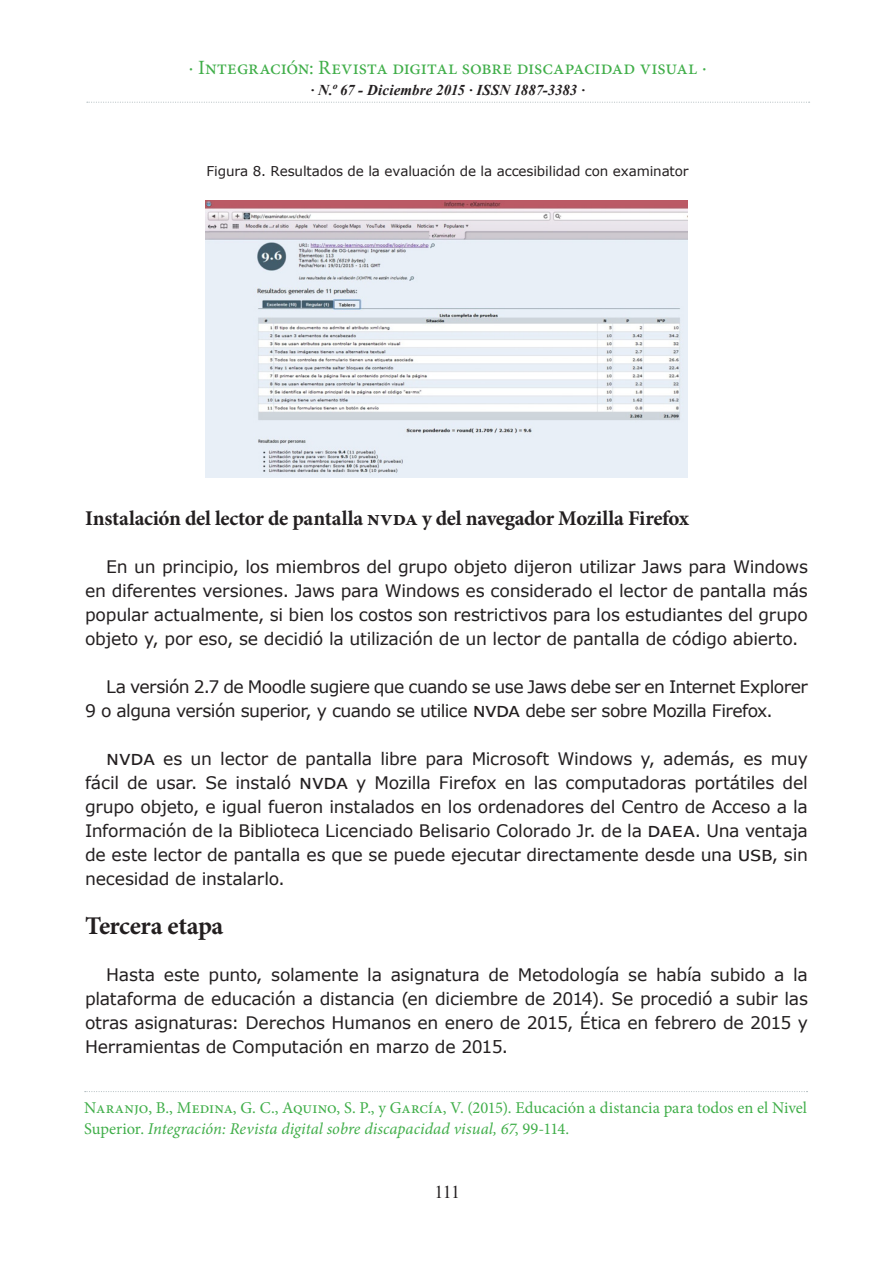
<style>
.page{position:relative;width:893px;height:1263px;background:#fff}
.page>*{position:absolute;margin:0;border:0;box-sizing:border-box;transform-origin:0 0}
.t1{font:700 25.5px "Minion Pro";letter-spacing:-.02em;color:#231f20}
.t2{font:700 21px "Minion Pro";letter-spacing:-.02em;color:#231f20}
.t3{font:20.25px "Minion Pro";letter-spacing:-.01em;color:#40ae49}
.t4{font:18px "Times New Roman";color:#231f20}
.t5{font:17.25px/24px "Verdana";letter-spacing:-.02em;color:#231f20;text-align:justify}
.t6{font:16.5px/21px "Minion Pro";color:#40ae49}
.t7{font:italic 700 15px "Times New Roman";letter-spacing:.005em;color:#231f20}
.t8{font:13.5px "Verdana";letter-spacing:-.01em;color:#231f20}
.s1{font-size:20.25px}
.s2{font-style:italic}
</style>
<div class="page">
<svg style="left:87px;top:102px;width:723px;height:1px"></svg>
<img style="left:206px;top:200px;width:481px;height:277px">
<svg style="left:85px;top:1091px;width:722px;height:1px"></svg>
<p class="t3" style="left:189px;top:54px;width:519px">· Integración: Revista digital sobre discapacidad visual ·</p>
<p class="t7" style="left:311px;top:80px;width:276px">· N.º 67 - Diciembre 2015 · ISSN 1887-3383 ·</p>
<p class="t8" style="left:207px;top:161px;width:483px">Figura 8. Resultados de la evaluación de la accesibilidad con examinator</p>
<h3 class="t2" style="left:85px;top:504px;width:605px">Instalación del lector de pantalla nvda y del navegador Mozilla Firefox</h3>
<p class="t5" style="left:85px;top:555px;width:724px;text-indent:21px">En un principio, los miembros del grupo objeto dijeron utilizar Jaws para Windows en diferentes versiones. Jaws para Windows es considerado el lector de pantalla más popular actualmente, si bien los costos son restrictivos para los estudiantes del grupo objeto y, por eso, se decidió la utilización de un lector de pantalla de código abierto.</p>
<p class="t5" style="left:85px;top:675px;width:724px;text-indent:21px">La versión 2.7 de Moodle sugiere que cuando se use Jaws debe ser en Internet Explorer<br>9 o alguna versión superior, y cuando se utilice <span class="s1">nvda</span> debe ser sobre Mozilla Firefox.</p>
<p class="t5" style="left:85px;top:747px;width:724px;text-indent:21px"><span class="s1">nvda</span> es un lector de pantalla libre para Microsoft Windows y, además, es muy fácil de usar. Se instaló <span class="s1">nvda</span> y Mozilla Firefox en las computadoras portátiles del grupo objeto, e igual fueron instalados en los ordenadores del Centro de Acceso a la Información de la Biblioteca Licenciado Belisario Colorado Jr. de la <span class="s1">daea</span>. Una ventaja de este lector de pantalla es que se puede ejecutar directamente desde una <span class="s1">usb</span>, sin necesidad de instalarlo.</p>
<h2 class="t1" style="left:85px;top:907px;width:140px">Tercera etapa</h2>
<p class="t5" style="left:85px;top:963px;width:724px;text-indent:21px">Hasta este punto, solamente la asignatura de Metodología se había subido a la plataforma de educación a distancia (en diciembre de 2014). Se procedió a subir las otras asignaturas: Derechos Humanos en enero de 2015, Ética en febrero de 2015 y Herramientas de Computación en marzo de 2015.</p>
<p class="t6" style="left:84px;top:1098px;width:724px">Naranjo, B., Medina, G. C., Aquino, S. P., y García, V. (2015). Educación a distancia para todos en el Nivel<br>Superior. <span class="s2">Integración: Revista digital sobre discapacidad visual, 67</span>, 99-114.</p>
<p class="t4" style="left:434px;top:1179px;width:27px">111</p>
</div>
